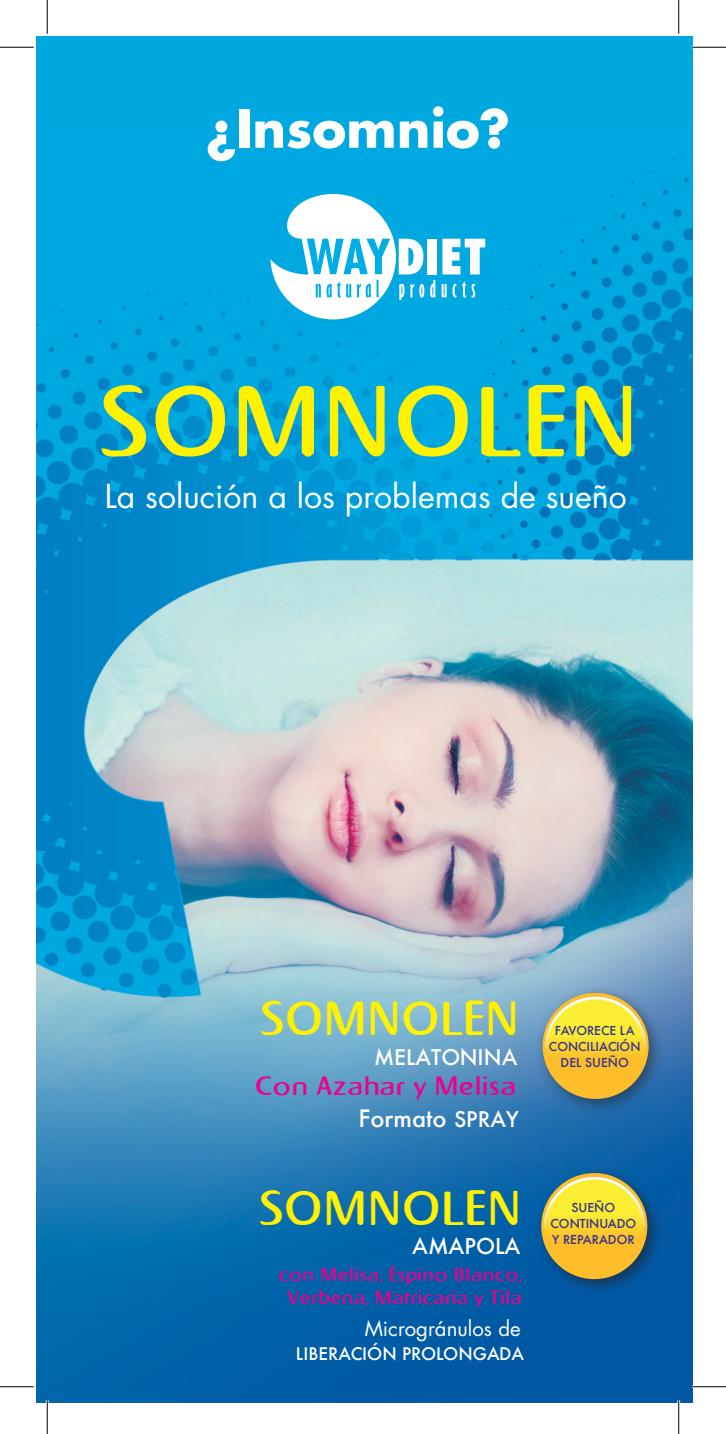
<style>
.page{position:relative;width:726px;height:1434px;background:#fff}
.page>*{position:absolute;margin:0;border:0;box-sizing:border-box;transform-origin:0 0}
.t1{font:700 51.07px "Futura";color:#fff}
.t2{font:47.48px "Napapiiri";color:#fff200}
.t3{font:46.8px "Napapiiri";color:#fff200}
.t4{font:32.18px "Futura";color:#fff}
.t5{font:25.88px "Napapiiri";color:#ec008c}
.t6{font:500 23.4px "Futura";color:#fff}
.t7{font:500 21.38px "Futura";color:#fff}
.t8{font:500 21.15px "Futura";color:#fff}
.t9{font:20.47px "Futura";color:#fff}
.t10{font:18.68px/23.8px "Napapiiri";color:#ec008c;text-align:center}
.t11{font:500 16.88px "Futura";color:#fff}
.t12{font:500 11.92px/16px "Futura";color:#2e3092;text-align:center}
.s1{font-size:21.15px}
</style>
<div class="page">
<img style="left:36px;top:36px;width:656px;height:1367px">
<div style="left:427px;top:239px;width:10px;height:35px;background:#fff"></div>
<svg style="left:442px;top:239px;width:43px;height:35px"></svg>
<svg style="left:270px;top:194px;width:154px;height:125px"></svg>
<svg style="left:430px;top:280px;width:6px;height:18px"></svg>
<svg style="left:442px;top:284px;width:5px;height:14px"></svg>
<svg style="left:453px;top:284px;width:3px;height:14px"></svg>
<svg style="left:462px;top:282px;width:13px;height:16px"></svg>
<svg style="left:101px;top:385px;width:45px;height:72px"></svg>
<svg style="left:155px;top:385px;width:70px;height:71px"></svg>
<svg style="left:239px;top:386px;width:75px;height:70px"></svg>
<svg style="left:330px;top:386px;width:55px;height:70px"></svg>
<svg style="left:398px;top:385px;width:70px;height:71px"></svg>
<svg style="left:481px;top:387px;width:40px;height:69px"></svg>
<svg style="left:529px;top:385px;width:36px;height:71px"></svg>
<svg style="left:576px;top:386px;width:55px;height:70px"></svg>
<div style="left:533px;top:1165px;width:131px;height:131px;background:#231f20;opacity:.6"></div>
<div style="left:541px;top:1173px;width:106px;height:106px;background:#febd2a;border-radius:50%"></div>
<svg style="left:545px;top:1177px;width:99px;height:99px"></svg>
<svg style="left:543px;top:1177px;width:102px;height:51px"></svg>
<div style="left:535px;top:985px;width:130px;height:130px;background:#231f20;opacity:.5"></div>
<div style="left:543px;top:993px;width:106px;height:106px;background:#febd2a;border-radius:50%"></div>
<svg style="left:546px;top:997px;width:99px;height:99px"></svg>
<svg style="left:545px;top:997px;width:102px;height:50px"></svg>
<hr style="left:46px;top:1400px;width:3px;height:34px;background:#fff">
<hr style="left:677px;top:1400px;width:3px;height:34px;background:#fff">
<hr style="left:0;top:47px;width:34px;height:1px;background:#000">
<hr style="left:692px;top:47px;width:34px;height:1px;background:#000">
<hr style="left:0;top:1386px;width:34px;height:1px;background:#000">
<hr style="left:692px;top:1386px;width:34px;height:1px;background:#000">
<hr style="left:47px;top:0;width:1px;height:34px;background:#000">
<hr style="left:47px;top:1400px;width:1px;height:34px;background:#000">
<hr style="left:678px;top:0;width:1px;height:34px;background:#000">
<hr style="left:678px;top:1400px;width:1px;height:34px;background:#000">
<h1 class="t1" style="left:205px;top:93px;width:306px">¿Insomnio?</h1>
<h3 class="t4" style="left:105px;top:474px;width:524px">La solución a los problemas de sueño</h3>
<h3 class="t3" style="left:260px;top:990px;width:261px">SOMNOLEN</h3>
<h3 class="t8" style="left:374px;top:1043px;width:145px">MELATONINA</h3>
<h3 class="t5" style="left:255px;top:1070px;width:263px">Con Azahar y Melisa</h3>
<h3 class="t6" style="left:358px;top:1102px;width:162px">Formato <span class="s1">SPRAY</span></h3>
<h2 class="t2" style="left:258px;top:1179px;width:264px">SOMNOLEN</h2>
<h3 class="t7" style="left:412px;top:1231px;width:110px">AMAPOLA</h3>
<h3 class="t10" style="left:278px;top:1262px;width:245px">con Melisa, Espino Blanco,<br>Verbena, Matricaria y Tila</h3>
<h3 class="t9" style="left:365px;top:1314px;width:158px">Microgránulos de</h3>
<h3 class="t11" style="left:296px;top:1342px;width:230px">LIBERACIÓN PROLONGADA</h3>
<p class="t12" style="left:549px;top:1023px;width:93px">FAVORECE LA<br>CONCILIACIÓN<br>DEL SUEÑO</p>
<p class="t12" style="left:550px;top:1199px;width:87px">SUEÑO<br>CONTINUADO<br>Y REPARADOR</p>
</div>
